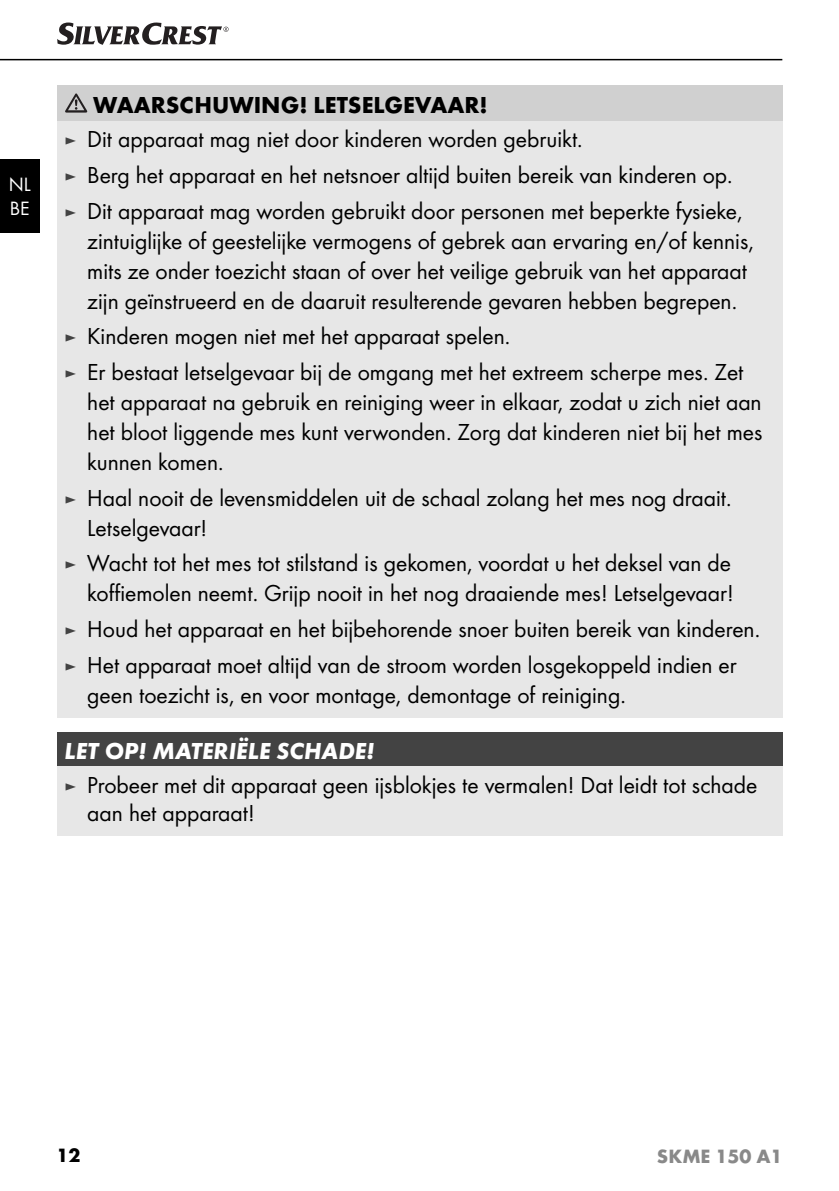
<style>
.page{position:relative;width:839px;height:1191px;background:#fff}
.page>*{position:absolute;margin:0;border:0;box-sizing:border-box;transform-origin:0 0}
.t1{font:24px/30px "Futura Boo";color:#000}
.t2{font:700 24px "Futura";color:#000}
.t3{font:italic 700 24px "Futura";color:#fff}
.t4{font:700 20px "Futura";color:#898989}
.t5{font:20px/24px "Futura Boo";color:#fff}
.t6{font:700 20px "Futura";color:#000}
.s1{font-size:18px;color:#434343}
</style>
<div class="page">
<hr style="left:0;top:59px;width:782px;height:1px;background:#000">
<div style="left:0;top:159px;width:40px;height:74px;background:#000"></div>
<svg style="left:57px;top:23px;width:172px;height:22px"></svg>
<div style="left:57px;top:85px;width:725px;height:36px;background:#d0d0d0"></div>
<div style="left:57px;top:121px;width:725px;height:597px;background:#e7e7e7"></div>
<svg style="left:65px;top:93px;width:22px;height:20px"></svg>
<div style="left:57px;top:732px;width:725px;height:34px;background:#434343"></div>
<div style="left:57px;top:766px;width:725px;height:70px;background:#e7e7e7"></div>
<p class="t5" style="left:9px;top:174px;width:23px">NL<br>BE</p>
<p class="t2" style="left:93px;top:96px;width:396px">WAARSCHUWING! LETSELGEVAAR!</p>
<p class="t1" style="left:65px;top:123px;width:679px;line-height:35.6px"><span class="s1">►</span> Dit apparaat mag niet door kinderen worden gebruikt.<br><span class="s1">►</span> Berg het apparaat en het netsnoer altijd buiten bereik van kinderen op. <span class="s1">►</span> Dit apparaat mag worden gebruikt door personen met beperkte fysieke,</p>
<p class="t1" style="left:87px;top:227px;width:668px">zintuiglijke of geestelijke vermogens of gebrek aan ervaring en/of kennis, mits ze onder toezicht staan of over het veilige gebruik van het apparaat zijn geïnstrueerd en de daaruit resulterende gevaren hebben begrepen.</p>
<p class="t1" style="left:65px;top:320px;width:680px;line-height:35.6px"><span class="s1">►</span> Kinderen mogen niet met het apparaat spelen.<br><span class="s1">►</span> Er bestaat letselgevaar bij de omgang met het extreem scherpe mes. Zet</p>
<p class="t1" style="left:87px;top:388px;width:677px;text-align:justify">het apparaat na gebruik en reiniging weer in elkaar, zodat u zich niet aan het bloot liggende mes kunt verwonden. Zorg dat kinderen niet bij het mes kunnen komen.</p>
<p class="t1" style="left:87px;top:484px;width:646px;text-indent:-23px"><span class="s1">►</span> Haal nooit de levensmiddelen uit de schaal zolang het mes nog draait.<br>Letselgevaar!</p>
<p class="t1" style="left:65px;top:550px;width:671px;text-align:right"><span class="s1">►</span> Wacht tot het mes tot stilstand is gekomen, voordat u het deksel van de koffiemolen neemt. Grijp nooit in het nog draaiende mes! Letselgevaar!</p>
<p class="t1" style="left:65px;top:612px;width:697px;line-height:35.6px"><span class="s1">►</span> Houd het apparaat en het bijbehorende snoer buiten bereik van kinderen. <span class="s1">►</span> Het apparaat moet altijd van de stroom worden losgekoppeld indien er</p>
<p class="t1" style="left:87px;top:681px;width:540px">geen toezicht is, en voor montage, demontage of reiniging.</p>
<p class="t3" style="left:65px;top:741px;width:311px">LET OP! MATERIËLE SCHADE!</p>
<p class="t1" style="left:87px;top:771px;width:672px;line-height:28.8px;text-indent:-23px"><span class="s1">►</span> Probeer met dit apparaat geen ijsblokjes te vermalen! Dat leidt tot schade aan het apparaat!</p>
<p class="t6" style="left:57px;top:1148px;width:25px">12</p>
<p class="t4" style="left:657px;top:1148px;width:127px">SKME 150 A1</p>
</div>
